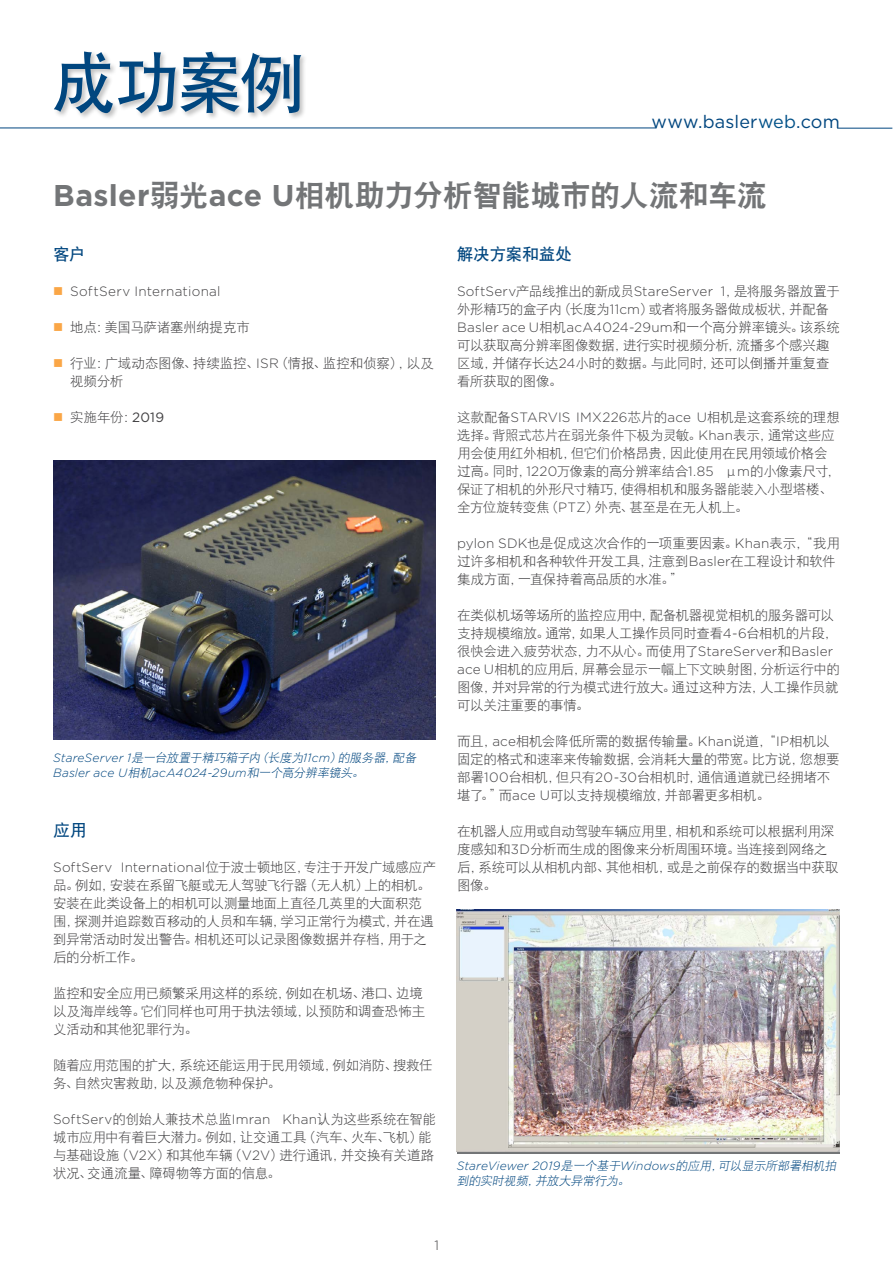
<style>
.page{position:relative;width:893px;height:1263px;background:#fff}
.page>*{position:absolute;margin:0;border:0;box-sizing:border-box;transform-origin:0 0}
.t1{font:66px "DFP Hei W7";color:#00467f}
.t2{font:30px "DFP Hei W9";letter-spacing:-.02em;color:#737577}
.t3{font:18px "Gotham";letter-spacing:.01em;color:#00467f}
.t4{font:16.5px "DFP Hei W7";letter-spacing:-.01em;color:#00467f}
.t5{font:13.5px/18px "DFP Hei W3";letter-spacing:-.02em;color:#414042}
.t6{font:300 13.5px "Gotham";letter-spacing:.015em;color:#414042}
.t7{font:italic 300 12px "Gotham";letter-spacing:.01em;color:#00467f}
.t8{font:italic 12px "DFP Hei W3";color:#00467f}
.s1{color:#005188}
.s2{font-family:"Gotham";font-weight:700}
.s3{font-family:"Gotham";font-weight:300}
.s4{font-family:"Gotham"}
.s5{font-family:"DFP Hei W3";font-weight:400}
</style>
<div class="page">
<hr style="left:837px;top:128px;width:55px;height:1px;background:#00467f">
<hr style="left:0;top:128px;width:657px;height:1px;background:#00467f">
<div style="left:53px;top:50px;width:255px;height:70px;background:#000;opacity:.25"></div>
<img style="left:53px;top:460px;width:383px;height:279px">
<img style="left:457px;top:909px;width:382px;height:242px">
<h1 class="t1" style="left:51px;top:47px;width:256px">成功案例</h1>
<h3 class="t3" style="left:651px;top:110px;width:190px">www.basler<span class="s1">web</span>.com</h3>
<h2 class="t2" style="left:53px;top:179px;width:715px"><span class="s2">Basler</span>弱光<span class="s2">ace U</span>相机助力分析智能城市的人流和车流</h2>
<p class="t4" style="left:53px;top:245px;width:34px">客户</p>
<p class="t6" style="left:70px;top:282px;width:152px">SoftServ International</p>
<p class="t5" style="left:70px;top:318px;width:181px">地点：美国马萨诸塞州纳提克市</p>
<p class="t5" style="left:70px;top:354px;width:365px">行业：广域动态图像、持续监控、<span class="s3">ISR</span>（情报、监控和侦察），以及视频分析</p>
<p class="t5" style="left:70px;top:408px;width:96px">实施年份：<span class="s4">2019</span></p>
<p class="t4" style="left:457px;top:245px;width:116px">解决方案和益处</p>
<p class="t6" style="left:457px;top:282px;width:384px">SoftServ<span class="s5">产品线推出的新成员</span>StareServer 1<span class="s5">，是将服务器放置于</span></p>
<p class="t5" style="left:457px;top:300px;width:373px">外形精巧的盒子内（长度为<span class="s3">11cm</span>）或者将服务器做成板状，并配备</p>
<p class="t6" style="left:457px;top:318px;width:384px">Basler ace U<span class="s5">相机</span>acA4024-29um<span class="s5">和一个高分辨率镜头。该系统</span></p>
<p class="t5" style="left:457px;top:336px;width:374px;text-align:justify">可以获取高分辨率图像数据，进行实时视频分析，流播多个感兴趣区域，并储存长达<span class="s3">24</span>小时的数据。与此同时，还可以倒播并重复查看所获取的图像。</p>
<p class="t5" style="left:457px;top:408px;width:384px">这款配备<span class="s3">STARVIS IMX226</span>芯片的<span class="s3">ace U</span>相机是这套系统的理想选择。背照式芯片在弱光条件下极为灵敏。<span class="s3">Khan</span>表示，通常这些应用会使用红外相机，但它们价格昂贵，因此使用在民用领域价格会过高。同时，<span class="s3">1220</span>万像素的高分辨率结合<span class="s3">1.85</span> µ<span class="s3">m</span>的小像素尺寸，保证了相机的外形尺寸精巧，使得相机和服务器能装入小型塔楼、全方位旋转变焦（<span class="s3">PTZ</span>）外壳、甚至是在无人机上。</p>
<p class="t5" style="left:457px;top:534px;width:384px"><span class="s3">pylon SDK</span>也是促成这次合作的一项重要因素。<span class="s3">Khan</span>表示，“我用过许多相机和各种软件开发工具，注意到<span class="s3">Basler</span>在工程设计和软件集成方面，一直保持着高品质的水准。”</p>
<p class="t5" style="left:457px;top:606px;width:384px">在类似机场等场所的监控应用中，配备机器视觉相机的服务器可以支持规模缩放。通常，如果人工操作员同时查看<span class="s3">4-6</span>台相机的片段，很快会进入疲劳状态，力不从心。而使用了<span class="s3">StareServer</span>和<span class="s3">Basler ace U</span>相机的应用后，屏幕会显示一幅上下文映射图，分析运行中的图像，并对异常的行为模式进行放大。通过这种方法，人工操作员就可以关注重要的事情。</p>
<p class="t5" style="left:457px;top:732px;width:384px">而且，<span class="s3">ace</span>相机会降低所需的数据传输量。<span class="s3">Khan</span>说道，“<span class="s3">IP</span>相机以固定的格式和速率来传输数据，会消耗大量的带宽。比方说，您想要部署<span class="s3">100</span>台相机，但只有<span class="s3">20-30</span>台相机时，通信通道就已经拥堵不堪了。”而<span class="s3">ace U</span>可以支持规模缩放，并部署更多相机。</p>
<p class="t5" style="left:457px;top:822px;width:383px">在机器人应用或自动驾驶车辆应用里，相机和系统可以根据利用深度感知和<span class="s3">3D</span>分析而生成的图像来分析周围环境。当连接到网络之后，系统可以从相机内部、其他相机，或是之前保存的数据当中获取图像。</p>
<p class="t8" style="left:53px;top:751px;width:367px"><span class="s3">S ta re S e r ve r 1</span>是一台放置于精巧箱子内（长度为<span class="s3">1 1 c m</span>）的服务器，配备</p>
<p class="t7" style="left:53px;top:765px;width:314px">Basler ace U<span class="s5">相机</span>acA4024-29um<span class="s5">和一个高分辨率镜头。</span></p>
<p class="t4" style="left:53px;top:821px;width:35px">应用</p>
<p class="t6" style="left:53px;top:858px;width:384px">SoftServ International<span class="s5">位于波士顿地区，专注于开发广域感应产</span></p>
<p class="t5" style="left:53px;top:876px;width:382px">品。例如，安装在系留飞艇或无人驾驶飞行器（无人机）上的相机。安装在此类设备上的相机可以测量地面上直径几英里的大面积范围，探测并追踪数百移动的人员和车辆，学习正常行为模式，并在遇到异常活动时发出警告。相机还可以记录图像数据并存档，用于之后的分析工作。</p>
<p class="t5" style="left:53px;top:984px;width:374px">监控和安全应用已频繁采用这样的系统，例如在机场、港口、边境以及海岸线等。它们同样也可用于执法领域，以预防和调查恐怖主义活动和其他犯罪行为。</p>
<p class="t5" style="left:53px;top:1056px;width:381px">随着应用范围的扩大，系统还能运用于民用领域，例如消防、搜救任务、自然灾害救助，以及濒危物种保护。</p>
<p class="t5" style="left:53px;top:1110px;width:384px"><span class="s3">SoftServ</span>的创始人兼技术总监<span class="s3">Imran Khan</span>认为这些系统在智能城市应用中有着巨大潜力。例如，让交通工具（汽车、火车、飞机）能与基础设施（<span class="s3">V2X</span>）和其他车辆（<span class="s3">V2V</span>）进行通讯，并交换有关道路状况、交通流量、障碍物等方面的信息。</p>
<p class="t7" style="left:457px;top:1158px;width:384px">StareViewer 2019<span class="s5">是一个基于</span>Windows<span class="s5">的应用，可以显示所部署相机拍</span></p>
<p class="t8" style="left:457px;top:1174px;width:176px">到的实时视频，并放大异常行为。</p>
<p class="t6" style="left:434px;top:1236px;width:6px">1</p>
</div>
